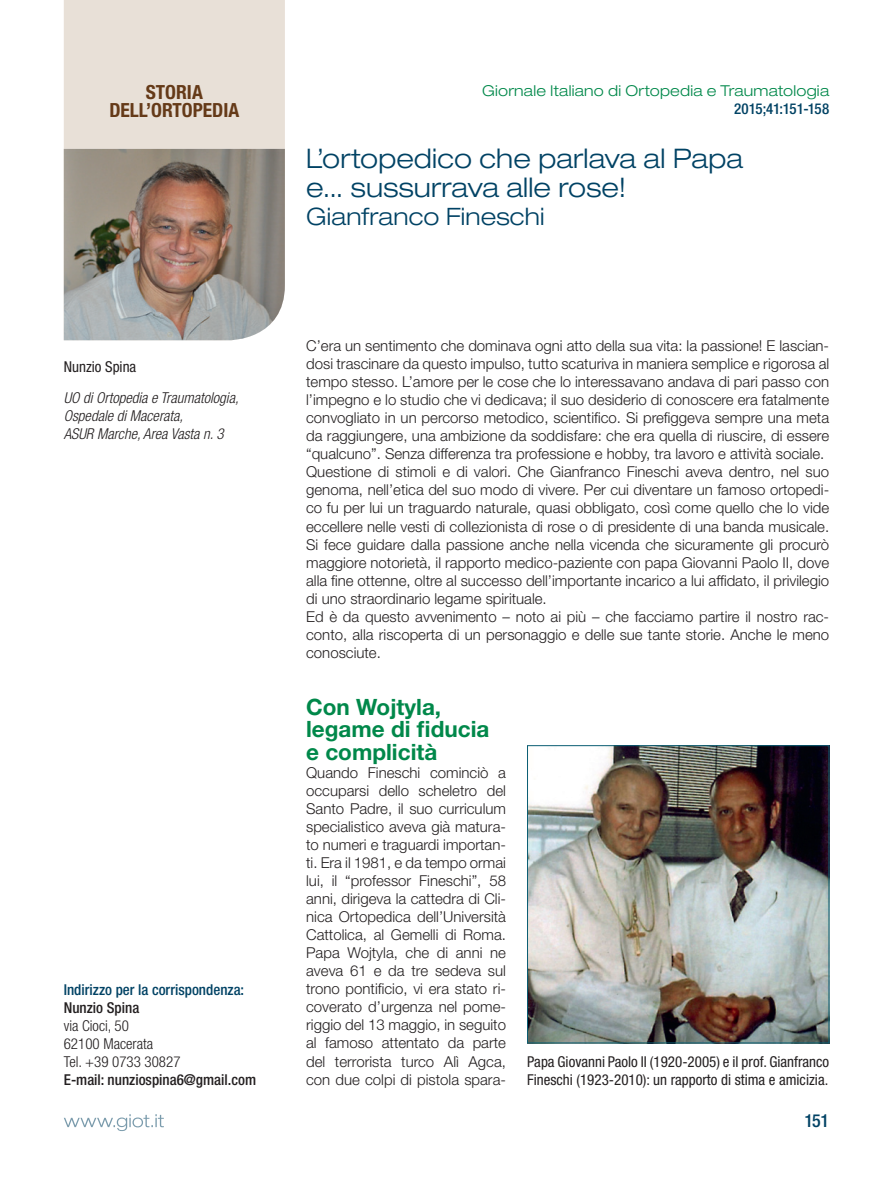
<style>
.page{position:relative;width:893px;height:1191px;background:#fff}
.page>*{position:absolute;margin:0;border:0;box-sizing:border-box;transform-origin:0 0}
.t1{font:300 expanded 27px/28.5px "Helvetica Neue LT Std";letter-spacing:.005em;color:#004264}
.t2{font:300 expanded 24px "Helvetica Neue LT Std";letter-spacing:.01em;color:#004264}
.t3{font:700 22.5px/22.5px "Helvetica Neue LT Std";color:#00884a}
.t4{font:700 condensed 19.5px/18px "Helvetica Neue LT Std";color:#653a18}
.t5{font:500 condensed 18px "Helvetica Neue LT Std";color:#004264}
.t6{font:300 15px/18px "Helvetica Neue LT Std";color:#231f20}
.t7{font:condensed 15px/18px "Helvetica Neue LT Std";color:#231f20}
.t8{font:italic 300 condensed 15px/18px "Helvetica Neue LT Std";color:#231f20}
.t9{font:300 expanded 15px "Helvetica Neue LT Std";letter-spacing:.015em;color:#00884a}
.t10{font:500 condensed 15px "Helvetica Neue LT Std";color:#231f20}
.t11{font:300 condensed 15px/18px "Helvetica Neue LT Std";color:#231f20}
.t12{font:500 condensed 15px "Helvetica Neue LT Std";color:#004264}
.t13{font:500 condensed 15px "Helvetica Neue LT Std";letter-spacing:-.02em;color:#004264}
</style>
<div class="page">
<div style="left:64px;top:0;width:221px;height:149px;background:#e8e0d7"></div>
<svg style="left:64px;top:1114px;width:100px;height:17px"></svg>
<img style="left:64px;top:149px;width:221px;height:191px">
<img style="left:529px;top:747px;width:298px;height:294px">
<div style="left:527px;top:745px;width:302px;height:298px;border:1px solid #0a5d73"></div>
<h3 class="t4" style="left:109px;top:83px;width:95px;text-indent:36px">STORIA<br>DELL’ORTO</h3>
<h3 class="t4" style="left:193px;top:101px;width:40px">PEDIA</h3>
<p class="t7" style="left:64px;top:358px;width:74px">Nunzio Spina</p>
<p class="t8" style="left:64px;top:389px;width:176px">UO di Ortopedia e Traumatologia,<br>Ospedale di Macerata,<br>ASUR Marche, Area Vasta n. 3</p>
<p class="t12" style="left:64px;top:980px;width:182px">Indirizzo per la corrispondenza:</p>
<p class="t10" style="left:64px;top:998px;width:77px">Nunzio Spina</p>
<p class="t11" style="left:64px;top:1016px;width:118px">via Cioci, 50<br>62100 Macerata<br>Tel. +39 0733 30827</p>
<p class="t10" style="left:64px;top:1070px;width:194px">E-mail: nunziospina6@gmail.com</p>
<p class="t9" style="left:482px;top:81px;width:349px">Giornale Italiano di Ortopedia e Traumatologia</p>
<p class="t13" style="left:734px;top:99px;width:96px">2015;41:151-158</p>
<h1 class="t1" style="left:306px;top:144px;width:438px">L’ortopedico che parlava al Papa e... sussurrava alle rose!</h1>
<h2 class="t2" style="left:306px;top:202px;width:240px">Gianfranco Fineschi</h2>
<p class="t6" style="left:306px;top:336px;width:525px">C’era un sentimento che dominava ogni atto della sua vita: la passione! E lascian&shy;dosi trascinare da questo impulso, tutto scaturiva in maniera semplice e rigorosa al tempo stesso. L’amore per le cose che lo interessavano andava di pari passo con l’impegno e lo studio che vi dedicava; il suo desiderio di conoscere era fatalmente convogliato in un percorso metodico, scientifico. Si prefiggeva sempre una meta da raggiungere, una ambizione da soddisfare: che era quella di riuscire, di essere “qualcuno”. Senza differenza tra professione e hobby, tra lavoro e attività sociale.<br>Questione di stimoli e di valori. Che Gianfranco Fineschi aveva dentro, nel suo genoma, nell’etica del suo modo di vivere. Per cui diventare un famoso ortopedi&shy;co fu per lui un traguardo naturale, quasi obbligato, così come quello che lo vide eccellere nelle vesti di collezionista di rose o di presidente di una banda musicale.<br>Si fece guidare dalla passione anche nella vicenda che sicuramente gli procurò maggiore notorietà, il rapporto medico-paziente con papa Giovanni Paolo II, dove alla fine ottenne, oltre al successo dell’importante incarico a lui affidato, il privilegio di uno straordinario legame spirituale.<br>Ed è da questo avvenimento – noto ai più – che facciamo partire il nostro rac&shy;conto, alla riscoperta di un personaggio e delle sue tante storie. Anche le meno conosciute.</p>
<h3 class="t3" style="left:306px;top:695px;width:185px">Con Wojtyla, legame di fiducia e complicità</h3>
<p class="t6" style="left:306px;top:763px;width:201px;text-align:justify">Quando Fineschi cominciò a occuparsi dello scheletro del Santo Padre, il suo curriculum specialistico aveva già matura&shy;to numeri e traguardi importan&shy;ti. Era il 1981, e da tempo ormai lui, il “professor Fineschi”, 58 anni, dirigeva la cattedra di Cli&shy;nica Ortopedica dell’Università Cattolica, al Gemelli di Roma.<br>Papa Wojtyla, che di anni ne aveva 61 e da tre sedeva sul trono pontificio, vi era stato ri&shy;coverato d’urgenza nel pome&shy;riggio del 13 maggio, in seguito al famoso attentato da parte del terrorista turco Alì Agca, con due colpi di pistola spara-</p>
<p class="t7" style="left:527px;top:1052px;width:303px">Papa Giovanni Paolo II (1920-2005) e il prof. Gianfranco<br>Fineschi (1923-2010): un rapporto di stima e amicizia.</p>
<p class="t5" style="left:804px;top:1110px;width:26px">151</p>
</div>
